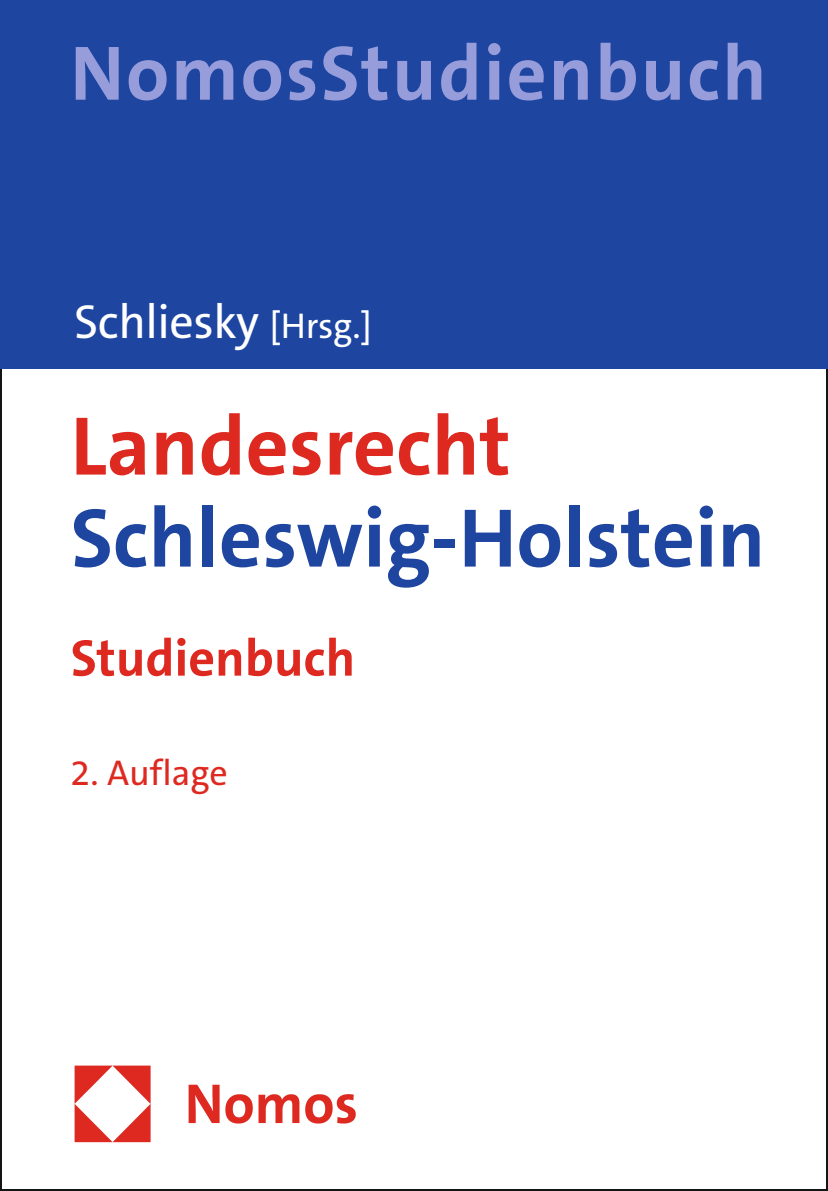
<style>
.page{position:relative;width:828px;height:1191px;background:#fff}
.page>*{position:absolute;margin:0;border:0;box-sizing:border-box;transform-origin:0 0}
.t1{font:700 84px "The Sans C5";color:#1e45a0}
.t2{font:700 84px "The Sans C5";color:#de2921}
.t3{font:700 78px "The Sans C5";letter-spacing:.025em;color:#979ddb}
.t4{font:700 52px "The Sans C5";color:#de2921}
.t5{font:48px "The Sans C5";letter-spacing:-.01em;color:#fff}
.t6{font:36px "The Sans C5";color:#de2921}
.s1{font-size:36px}
</style>
<div class="page">
<div style="left:0;top:0;width:827px;height:369px;background:#1e45a0"></div>
<img style="left:74px;top:1065px;width:282px;height:77px">
<p class="t3" style="left:70px;top:23px;width:698px">NomosStudienbuch</p>
<p class="t5" style="left:74px;top:291px;width:299px">Schliesky <span class="s1">[Hrsg.]</span></p>
<p class="t2" style="left:71px;top:392px;width:441px">Landesrecht</p>
<p class="t1" style="left:71px;top:484px;width:696px">Schleswig-Holstein</p>
<p class="t4" style="left:71px;top:624px;width:286px">Studienbuch</p>
<p class="t6" style="left:71px;top:749px;width:159px">2. Auflage</p>
</div>
